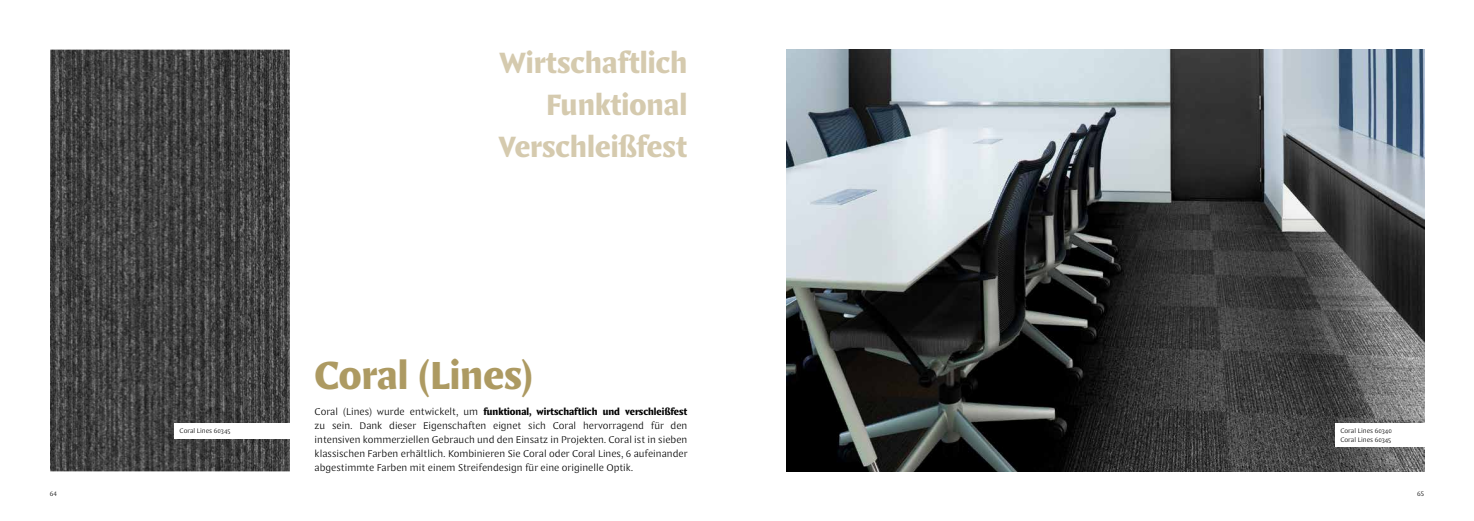
<style>
.page{position:relative;width:1474px;height:521px;background:#fff}
.page>*{position:absolute;margin:0;border:0;box-sizing:border-box;transform-origin:0 0}
.t1{font:900 42px "Comma Base";color:#ad9a62}
.t2{font:900 31.5px/42px "Comma Base";color:#d5caae;text-align:right}
.t3{font:300 10.5px/14px "Comma Base";color:#000;text-align:justify}
.t4{font:300 7px/8.8px "Comma Base";color:#000}
.s1{font-weight:900}
</style>
<div class="page">
<img style="left:50px;top:50px;width:240px;height:421px">
<div style="left:175px;top:423px;width:115px;height:15px;background:#fff"></div>
<img style="left:786px;top:50px;width:638px;height:421px">
<div style="left:1335px;top:423px;width:108px;height:24px;background:#fff"></div>
<h2 class="t2" style="left:498px;top:44px;width:190px">Wirtschaftlich<br>Funktional<br>Verschleißfest</h2>
<h1 class="t1" style="left:315px;top:351px;width:220px">Coral (Lines)</h1>
<p class="t3" style="left:315px;top:405px;width:374px">Coral (Lines) wurde entwickelt, um <span class="s1">funktional, wirtschaftlich und verschleißfest </span>zu sein. Dank dieser Eigenschaften eignet sich Coral hervorragend für den intensiven kommerziellen Gebrauch und den Einsatz in Projekten. Coral ist in sieben klassischen Farben erhältlich. Kombinieren Sie Coral oder Coral Lines, 6 aufeinander abgestimmte Farben mit einem Streifendesign für eine originelle Optik.</p>
<p class="t4" style="left:180px;top:427px;width:52px">Coral Lines 60345</p>
<p class="t4" style="left:1340px;top:427px;width:53px">Coral Lines 60340<br>Coral Lines 60345</p>
<p class="t4" style="left:50px;top:490px;width:9px">64</p>
<p class="t4" style="left:1417px;top:490px;width:9px">65</p>
</div>
